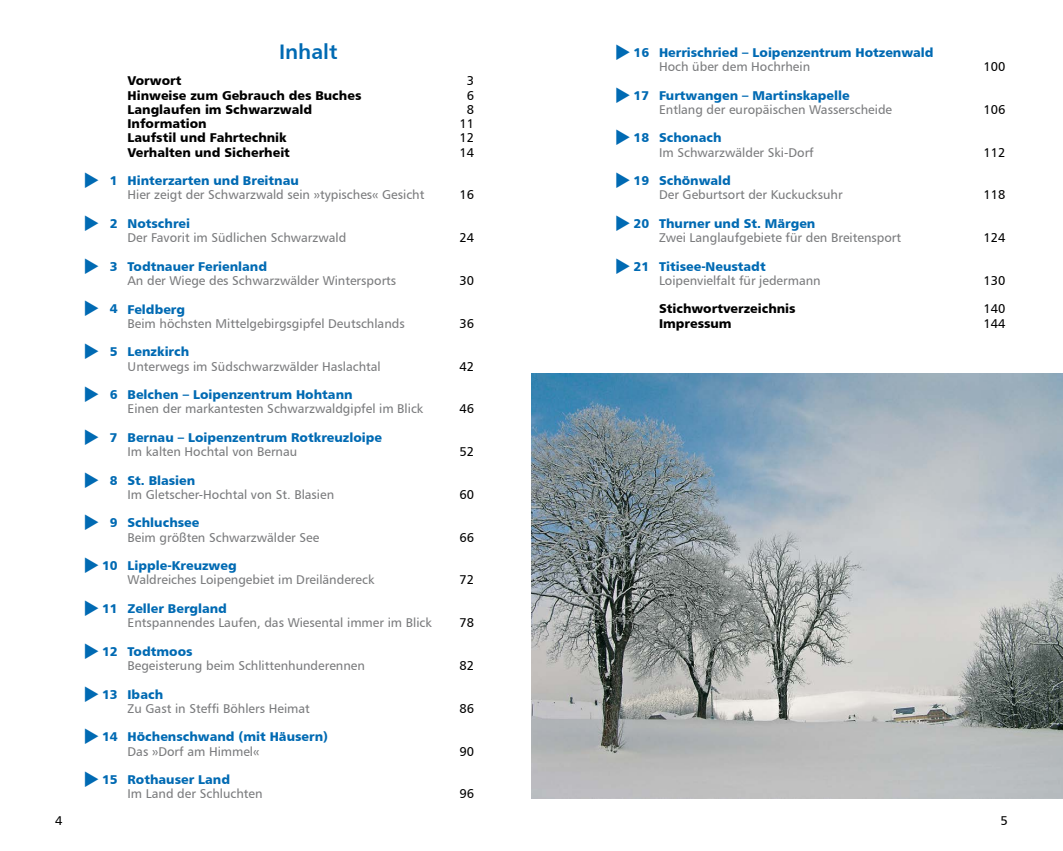
<style>
.page{position:relative;width:1063px;height:851px;background:#fff}
.page>*{position:absolute;margin:0;border:0;box-sizing:border-box;transform-origin:0 0}
.t1{font:21px "Humanist 777 BT Bold B";color:#006ab3}
.t2{font:12.75px "Humanist 777 BT Roman B";color:#7b7c7e}
.t3{font:12.75px "Humanist 777 BT Black B";color:#006ab3}
.t4{font:12.75px "Humanist 777 BT Black B";color:#000}
.t5{font:12.75px "Humanist 777 BT Roman B";color:#000}
.s1{font-family:"wb font";font-size:27px}
</style>
<div class="page">
<img style="left:531px;top:373px;width:532px;height:425px">
<h1 class="t1" style="left:279px;top:38px;width:60px">Inhalt</h1>
<p class="t4" style="left:128px;top:73px;width:55px">Vorwort</p>
<p class="t5" style="left:467px;top:73px;width:9px">3</p>
<p class="t4" style="left:128px;top:87px;width:235px">Hinweise zum Gebrauch des Buches</p>
<p class="t5" style="left:467px;top:87px;width:9px">6</p>
<p class="t4" style="left:128px;top:101px;width:186px">Langlaufen im Schwarzwald</p>
<p class="t5" style="left:467px;top:101px;width:9px">8</p>
<p class="t4" style="left:128px;top:115px;width:81px">Information</p>
<p class="t5" style="left:459px;top:116px;width:16px">11</p>
<p class="t4" style="left:128px;top:130px;width:161px">Laufstil und Fahrtechnik</p>
<p class="t5" style="left:459px;top:130px;width:16px">12</p>
<p class="t4" style="left:128px;top:144px;width:164px">Verhalten und Sicherheit</p>
<p class="t5" style="left:459px;top:144px;width:16px">14</p>
<p class="t3" style="left:85px;top:172px;width:215px"><span class="s1">r</span> 1 Hinterzarten und Breitnau</p>
<p class="t2" style="left:128px;top:187px;width:298px">Hier zeigt der Schwarzwald sein »typisches« Gesicht</p>
<p class="t5" style="left:459px;top:187px;width:16px">16</p>
<p class="t3" style="left:85px;top:215px;width:107px"><span class="s1">r</span> 2 Notschrei</p>
<p class="t2" style="left:128px;top:230px;width:220px">Der Favorit im Südlichen Schwarzwald</p>
<p class="t5" style="left:459px;top:230px;width:16px">24</p>
<p class="t3" style="left:85px;top:258px;width:184px"><span class="s1">r</span> 3 Todtnauer Ferienland</p>
<p class="t2" style="left:128px;top:272px;width:270px">An der Wiege des Schwarzwälder Wintersports</p>
<p class="t5" style="left:459px;top:272px;width:16px">30</p>
<p class="t3" style="left:85px;top:301px;width:102px"><span class="s1">r</span> 4 Feldberg</p>
<p class="t2" style="left:128px;top:315px;width:279px">Beim höchsten Mittelgebirgsgipfel Deutschlands</p>
<p class="t5" style="left:459px;top:315px;width:16px">36</p>
<p class="t3" style="left:85px;top:343px;width:106px"><span class="s1">r</span> 5 Lenzkirch</p>
<p class="t2" style="left:128px;top:358px;width:255px">Unterwegs im Südschwarzwälder Haslachtal</p>
<p class="t5" style="left:459px;top:358px;width:16px">42</p>
<p class="t3" style="left:85px;top:386px;width:269px"><span class="s1">r</span> 6 Belchen – Loipenzentrum Hohtann</p>
<p class="t2" style="left:128px;top:401px;width:297px">Einen der markantesten Schwarzwaldgipfel im Blick</p>
<p class="t5" style="left:459px;top:401px;width:16px">46</p>
<p class="t3" style="left:85px;top:429px;width:299px"><span class="s1">r</span> 7 Bernau – Loipenzentrum Rotkreuzloipe</p>
<p class="t2" style="left:128px;top:443px;width:171px">Im kalten Hochtal von Bernau</p>
<p class="t5" style="left:459px;top:443px;width:16px">52</p>
<p class="t3" style="left:85px;top:472px;width:112px"><span class="s1">r</span> 8 St. Blasien</p>
<p class="t2" style="left:128px;top:486px;width:208px">Im Gletscher-Hochtal von St. Blasien</p>
<p class="t5" style="left:459px;top:486px;width:16px">60</p>
<p class="t3" style="left:85px;top:514px;width:116px"><span class="s1">r</span> 9 Schluchsee</p>
<p class="t2" style="left:128px;top:529px;width:193px">Beim größten Schwarzwälder See</p>
<p class="t5" style="left:459px;top:529px;width:16px">66</p>
<p class="t3" style="left:85px;top:557px;width:153px"><span class="s1">r</span> 10 Lipple-Kreuzweg</p>
<p class="t2" style="left:128px;top:572px;width:248px">Waldreiches Loipengebiet im Dreiländereck</p>
<p class="t5" style="left:459px;top:572px;width:16px">72</p>
<p class="t3" style="left:85px;top:600px;width:144px"><span class="s1">r</span> 11 Zeller Bergland</p>
<p class="t2" style="left:128px;top:614px;width:306px">Entspannendes Laufen, das Wiesental immer im Blick</p>
<p class="t5" style="left:459px;top:614px;width:16px">78</p>
<p class="t3" style="left:85px;top:643px;width:109px"><span class="s1">r</span> 12 Todtmoos</p>
<p class="t2" style="left:128px;top:657px;width:239px">Begeisterung beim Schlittenhunderennen</p>
<p class="t5" style="left:459px;top:657px;width:16px">82</p>
<p class="t3" style="left:85px;top:685px;width:80px"><span class="s1">r</span> 13 Ibach</p>
<p class="t2" style="left:128px;top:700px;width:184px">Zu Gast in Steffi Böhlers Heimat</p>
<p class="t5" style="left:459px;top:700px;width:16px">86</p>
<p class="t3" style="left:85px;top:728px;width:245px"><span class="s1">r</span> 14 Höchenschwand (mit Häusern)</p>
<p class="t2" style="left:128px;top:743px;width:133px">Das »Dorf am Himmel«</p>
<p class="t5" style="left:459px;top:743px;width:16px">90</p>
<p class="t3" style="left:85px;top:771px;width:147px"><span class="s1">r</span> 15 Rothauser Land</p>
<p class="t2" style="left:128px;top:785px;width:137px">Im Land der Schluchten</p>
<p class="t5" style="left:459px;top:785px;width:16px">96</p>
<p class="t3" style="left:617px;top:44px;width:319px"><span class="s1">r</span> 16 Herrischried – Loipenzentrum Hotzenwald</p>
<p class="t2" style="left:659px;top:59px;width:153px">Hoch über dem Hochrhein</p>
<p class="t5" style="left:984px;top:59px;width:23px">100</p>
<p class="t3" style="left:617px;top:87px;width:235px"><span class="s1">r</span> 17 Furtwangen – Martinskapelle</p>
<p class="t2" style="left:659px;top:101px;width:235px">Entlang der europäischen Wasserscheide</p>
<p class="t5" style="left:984px;top:101px;width:23px">106</p>
<p class="t3" style="left:617px;top:130px;width:107px"><span class="s1">r</span> 18 Schonach</p>
<p class="t2" style="left:659px;top:144px;width:156px">Im Schwarzwälder Ski-Dorf</p>
<p class="t5" style="left:984px;top:144px;width:23px">112</p>
<p class="t3" style="left:617px;top:172px;width:116px"><span class="s1">r</span> 19 Schönwald</p>
<p class="t2" style="left:659px;top:187px;width:185px">Der Geburtsort der Kuckucksuhr</p>
<p class="t5" style="left:984px;top:187px;width:23px">118</p>
<p class="t3" style="left:617px;top:215px;width:200px"><span class="s1">r</span> 20 Thurner und St. Märgen</p>
<p class="t2" style="left:659px;top:230px;width:244px">Zwei Langlaufgebiete für den Breitensport</p>
<p class="t5" style="left:984px;top:230px;width:23px">124</p>
<p class="t3" style="left:617px;top:258px;width:151px"><span class="s1">r</span> 21 Titisee-Neustadt</p>
<p class="t2" style="left:659px;top:272px;width:163px">Loipenvielfalt für jedermann</p>
<p class="t5" style="left:984px;top:272px;width:23px">130</p>
<p class="t4" style="left:659px;top:301px;width:138px">Stichwortverzeichnis</p>
<p class="t5" style="left:984px;top:301px;width:23px">140</p>
<p class="t4" style="left:659px;top:315px;width:74px">Impressum</p>
<p class="t5" style="left:984px;top:315px;width:23px">144</p>
<p class="t5" style="left:55px;top:812px;width:9px">4</p>
<p class="t5" style="left:1000px;top:812px;width:9px">5</p>
</div>
